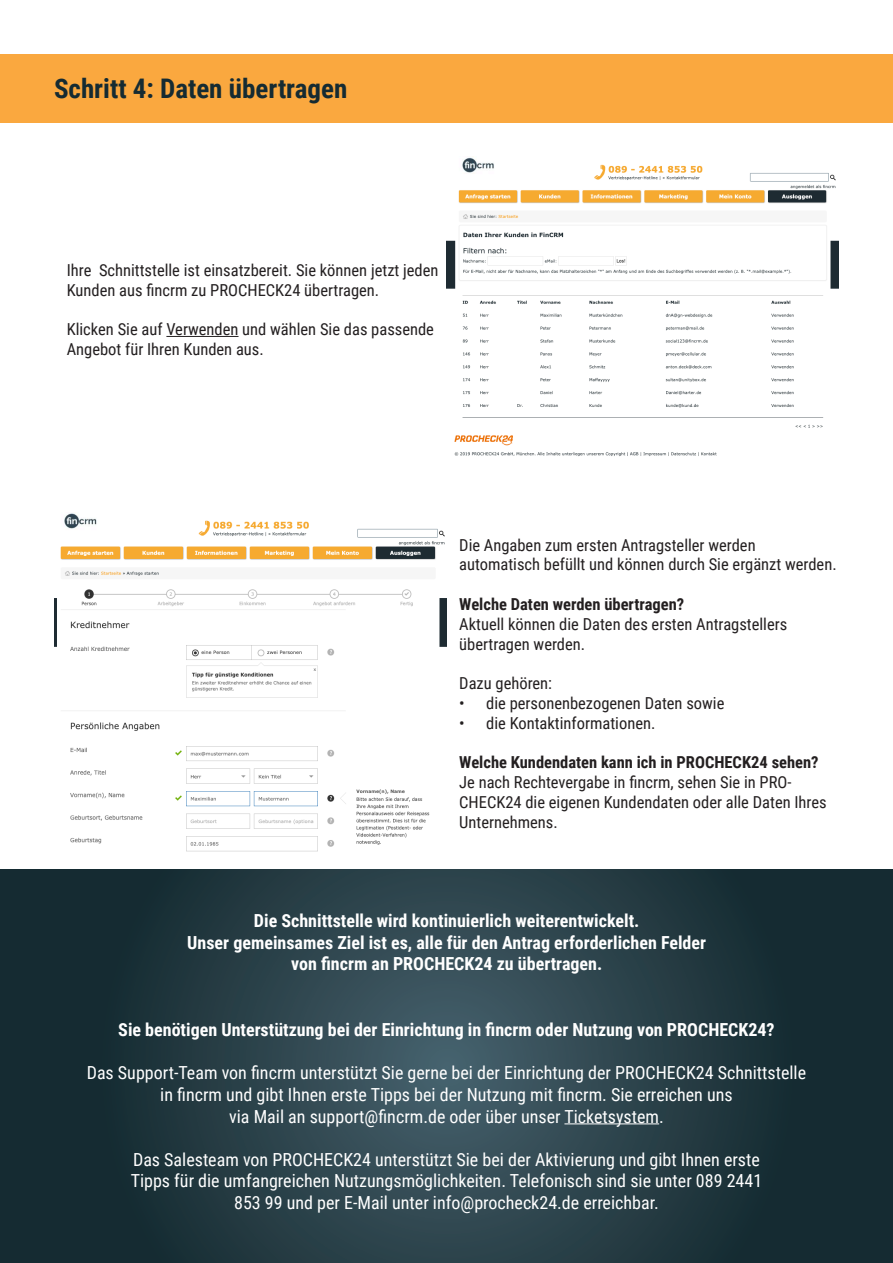
<style>
.page{position:relative;width:893px;height:1263px;background:#fff}
.page>*{position:absolute;margin:0;border:0;box-sizing:border-box;transform-origin:0 0}
.t1{font:700 27px "Roboto Condensed";color:#152b32}
.t2{font:18px/21.6px "Roboto Condensed";color:#fff;text-align:center}
.t3{font:700 18px "Roboto Condensed";color:#fff}
.t4{font:16.5px/19.8px "Roboto Condensed";color:#231f20}
.t5{font:700 16.5px "Roboto Condensed";color:#231f20}
</style>
<div class="page">
<svg style="left:0;top:870px;width:893px;height:393px;background:#243b43"></svg>
<hr style="left:564px;top:1123px;width:95px;height:1px;background:#fff">
<img style="left:54px;top:513px;width:392px;height:339px">
<img style="left:446px;top:156px;width:393px;height:301px">
<hr style="left:166px;top:336px;width:72px;height:1px;background:#231f20">
<div style="left:0;top:54px;width:893px;height:68px;background:#faa83f"></div>
<p class="t1" style="left:54px;top:70px;width:295px">Schritt 4: Daten übertragen</p>
<p class="t4" style="left:67px;top:259px;width:373px">Ihre Schnittstelle ist einsatzbereit. Sie können jetzt jeden<br>Kunden aus fincrm zu PROCHECK24 übertragen.</p>
<p class="t4" style="left:67px;top:319px;width:369px">Klicken Sie auf Verwenden und wählen Sie das passende</p>
<p class="t4" style="left:67px;top:339px;width:199px">Angebot für Ihren Kunden aus.</p>
<p class="t4" style="left:459px;top:534px;width:298px">Die Angaben zum ersten Antragsteller werden</p>
<p class="t4" style="left:459px;top:554px;width:379px">automatisch befüllt und können durch Sie ergänzt werden.</p>
<p class="t5" style="left:459px;top:593px;width:227px">Welche Daten werden übertragen?</p>
<p class="t4" style="left:459px;top:613px;width:330px">Aktuell können die Daten des ersten Antragstellers</p>
<p class="t4" style="left:459px;top:633px;width:127px">übertragen werden.</p>
<p class="t4" style="left:459px;top:673px;width:94px">Dazu gehören:</p>
<p class="t4" style="left:459px;top:693px;width:267px">• die personenbezogenen Daten sowie</p>
<p class="t4" style="left:459px;top:712px;width:198px">• die Kontaktinformationen.</p>
<p class="t5" style="left:459px;top:751px;width:361px">Welche Kundendaten kann ich in PROCHECK24 sehen?</p>
<p class="t4" style="left:459px;top:772px;width:369px">Je nach Rechtevergabe in fincrm, sehen Sie in PRO-<br>CHECK24 die eigenen Kundendaten oder alle Daten Ihres<br>Unternehmens.</p>
<p class="t3" style="left:254px;top:908px;width:387px">Die Schnittstelle wird kontinuierlich weiterentwickelt.</p>
<p class="t3" style="left:187px;top:930px;width:520px">Unser gemeinsames Ziel ist es, alle für den Antrag erforderlichen Felder</p>
<p class="t3" style="left:291px;top:951px;width:313px">von fincrm an PROCHECK24 zu übertragen.</p>
<p class="t3" style="left:118px;top:1017px;width:658px">Sie benötigen Unterstützung bei der Einrichtung in fincrm oder Nutzung von PROCHECK24?</p>
<p class="t2" style="left:87px;top:1061px;width:721px">Das Support-Team von fincrm unterstützt Sie gerne bei der Einrichtung der PROCHECK24 Schnittstelle</p>
<p class="t2" style="left:160px;top:1083px;width:574px">in fincrm und gibt Ihnen erste Tipps bei der Nutzung mit fincrm. Sie erreichen uns via Mail an support@fincrm.de oder über unser Ticketsystem.</p>
<p class="t2" style="left:133px;top:1148px;width:628px">Das Salesteam von PROCHECK24 unterstützt Sie bei der Aktivierung und gibt Ihnen erste</p>
<p class="t2" style="left:131px;top:1169px;width:633px">Tipps für die umfangreichen Nutzungsmöglichkeiten. Telefonisch sind sie unter 089 2441</p>
<p class="t2" style="left:234px;top:1191px;width:426px">853 99 und per E-Mail unter info@procheck24.de erreichbar.</p>
</div>
